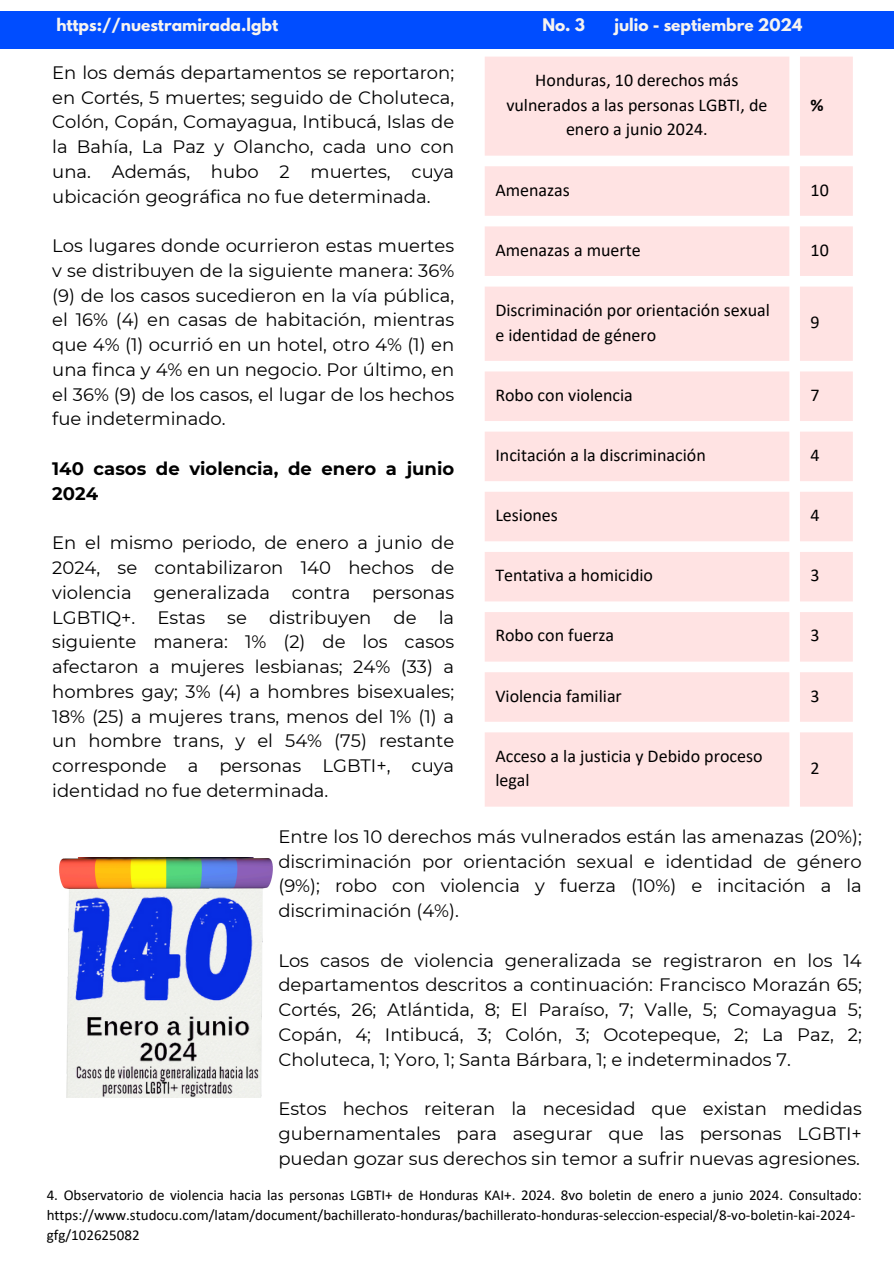
<style>
.page{position:relative;width:894px;height:1264px;background:#fff}
.page>*{position:absolute;margin:0;border:0;box-sizing:border-box;transform-origin:0 0}
.t1{font:18px/24.8px "Montserrat";color:#000;text-align:justify}
.t2{font:18px/24.8px "Calibri";color:#000}
.t3{font:700 18px/24.8px "Montserrat";color:#000}
.t4{font:700 18px "Calibri";color:#000}
.t5{font:700 15.45px "League Spartan";color:#f6f3f0}
.t6{font:15px/20.2px "Calibri";color:#000}
</style>
<div class="page">
<div style="left:0;top:11px;width:893px;height:37px;background:#004dff"></div>
<img style="left:64px;top:888px;width:199px;height:210px">
<img style="left:59px;top:858px;width:214px;height:30px">
<svg style="left:485px;top:57px;width:367px;height:749px;fill:#ffe3e3"></svg>
<h3 class="t5" style="left:56px;top:18px;width:223px">https://nuestramirada.lgbt</h3>
<h3 class="t5" style="left:542px;top:17px;width:44px">No. 3</h3>
<h3 class="t5" style="left:614px;top:17px;width:189px">julio - septiembre 2024</h3>
<h2 class="t1" style="left:52px;top:60px;width:403px">En los demás departamentos se reportaron; en Cortés, 5 muertes; seguido de Choluteca, Colón, Copán, Comayagua, Intibucá, Islas de la Bahía, La Paz y Olancho, cada uno con una. Además, hubo 2 muertes, cuya ubicación geográfica no fue determinada.</h2>
<h1 class="t1" style="left:52px;top:233px;width:403px">Los lugares donde ocurrieron estas muertes v se distribuyen de la siguiente manera: 36% (9) de los casos sucedieron en la vía pública, el 16% (4) en casas de habitación, mientras que 4% (1) ocurrió en un hotel, otro 4% (1) en una finca y 4% en un negocio. Por último, en el 36% (9) de los casos, el lugar de los hechos fue indeterminado.</h1>
<h2 class="t3" style="left:52px;top:456px;width:403px">140 casos de violencia, de enero a junio<br>2024</h2>
<p class="t1" style="left:52px;top:530px;width:403px">En el mismo periodo, de enero a junio de 2024, se contabilizaron 140 hechos de violencia generalizada contra personas LGBTIQ+. Estas se distribuyen de la siguiente manera: 1% (2) de los casos afectaron a mujeres lesbianas; 24% (33) a hombres gay; 3% (4) a hombres bisexuales; 18% (25) a mujeres trans, menos del 1% (1) a un hombre trans, y el 54% (75) restante corresponde a personas LGBTI+, cuya identidad no fue determinada.</p>
<p class="t2" style="left:506px;top:69px;width:262px;text-align:center">Honduras, 10 derechos más vulnerados a las personas LGBTI, de enero a junio 2024.</p>
<p class="t4" style="left:810px;top:97px;width:15px">%</p>
<p class="t2" style="left:495px;top:179px;width:76px">Amenazas</p>
<p class="t2" style="left:810px;top:179px;width:20px">10</p>
<p class="t2" style="left:495px;top:239px;width:147px">Amenazas a muerte</p>
<p class="t2" style="left:810px;top:239px;width:20px">10</p>
<p class="t2" style="left:495px;top:299px;width:276px">Discriminación por orientación sexual e identidad de género</p>
<p class="t2" style="left:810px;top:311px;width:11px">9</p>
<p class="t2" style="left:495px;top:384px;width:139px">Robo con violencia</p>
<p class="t2" style="left:810px;top:384px;width:11px">7</p>
<p class="t2" style="left:495px;top:444px;width:212px">Incitación a la discriminación</p>
<p class="t2" style="left:810px;top:444px;width:11px">4</p>
<p class="t2" style="left:495px;top:504px;width:64px">Lesiones</p>
<p class="t2" style="left:810px;top:504px;width:11px">4</p>
<p class="t2" style="left:495px;top:564px;width:159px">Tentativa a homicidio</p>
<p class="t2" style="left:810px;top:564px;width:11px">3</p>
<p class="t2" style="left:495px;top:624px;width:120px">Robo con fuerza</p>
<p class="t2" style="left:810px;top:624px;width:11px">3</p>
<p class="t2" style="left:495px;top:684px;width:128px">Violencia familiar</p>
<p class="t2" style="left:810px;top:684px;width:11px">3</p>
<p class="t2" style="left:495px;top:744px;width:269px">Acceso a la justicia y Debido proceso legal</p>
<h2 class="t2" style="left:810px;top:757px;width:11px">2</h2>
<h2 class="t1" style="left:278px;top:824px;width:584px">Entre los 10 derechos más vulnerados están las amenazas (20%); discriminación por orientación sexual e identidad de género (9%); robo con violencia y fuerza (10%) e incitación a la discriminación (4%).</h2>
<h2 class="t1" style="left:278px;top:947px;width:584px">Los casos de violencia generalizada se registraron en los 14 departamentos descritos a continuación: Francisco Morazán 65; Cortés, 26; Atlántida, 8; El Paraíso, 7; Valle, 5; Comayagua 5; Copán, 4; Intibucá, 3; Colón, 3; Ocotepeque, 2; La Paz, 2; Choluteca, 1; Yoro, 1; Santa Bárbara, 1; e indeterminados 7.</h2>
<p class="t1" style="left:278px;top:1096px;width:584px">Estos hechos reiteran la necesidad que existan medidas gubernamentales para asegurar que las personas LGBTI+ puedan gozar sus derechos sin temor a sufrir nuevas agresiones.</p>
<h2 class="t6" style="left:47px;top:1185px;width:816px">4. Observatorio de violencia hacia las personas LGBTI+ de Honduras KAI+. 2024. 8vo boletin de enero a junio 2024. Consultado: https://www.studocu.com/latam/document/bachillerato-honduras/bachillerato-honduras-seleccion-especial/8-vo-boletin-kai-2024- gfg/102625082</h2>
</div>
